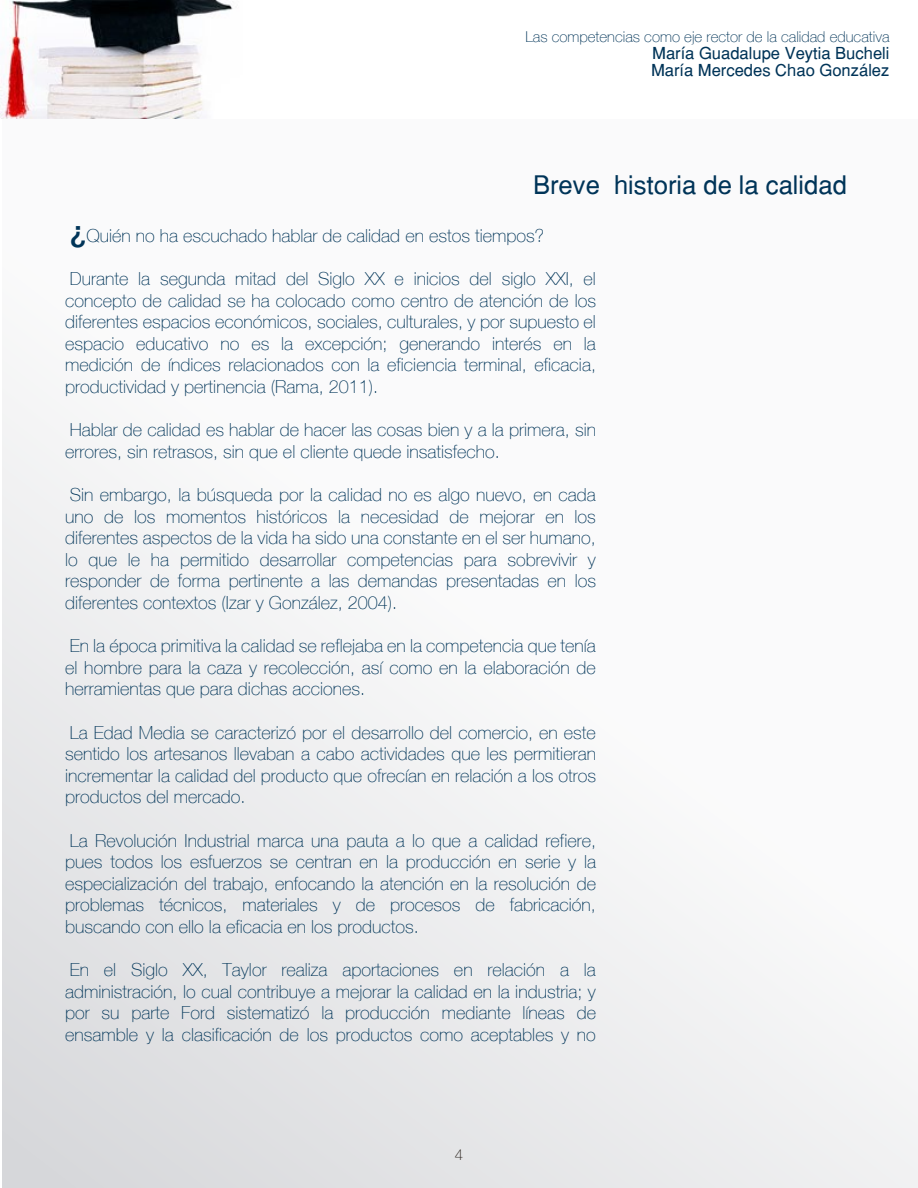
<style>
.page{position:relative;width:918px;height:1188px;background:#fff}
.page>*{position:absolute;margin:0;border:0;box-sizing:border-box;transform-origin:0 0}
.t1{font:25.5px "Helvetica";color:#003458}
.t2{font:100 18px/21.6px "Helve Nue";color:#003458;text-align:justify}
.t3{font:16.5px/16.5px "Helvetica";color:#003458}
.t4{font:100 15px "Helve Nue";color:#003458}
.t5{font:100 15px "Helve Nue";color:#1f1813}
.s1{font-family:"Helvetica 65";font-weight:500;font-size:30px}
</style>
<div class="page">
<div style="left:2px;top:2px;width:916px;height:1186px;background:linear-gradient(to bottom,#fff,#e7e7e9)"></div>
<img style="left:0;top:0;width:918px;height:118px">
<p class="t4" style="left:525px;top:27px;width:366px">Las competencias como eje rector de la calidad educativa</p>
<p class="t3" style="left:651px;top:45px;width:240px">María Guadalupe Veytia Bucheli<br>María Mercedes Chao González</p>
<h1 class="t1" style="left:533px;top:169px;width:315px">Breve historia de la calidad</h1>
<p class="t2" style="left:70px;top:224px;width:476px"><span class="s1">¿</span>Quién no ha escuchado hablar de calidad en estos tiempos?</p>
<p class="t2" style="left:65px;top:267px;width:532px">Durante la segunda mitad del Siglo XX e inicios del siglo XXI, el concepto de calidad se ha colocado como centro de atención de los diferentes espacios económicos, sociales, culturales, y por supuesto el espacio educativo no es la excepción; generando interés en la medición de índices relacionados con la eficiencia terminal, eficacia, productividad y pertinencia (Rama, 2011).</p>
<p class="t2" style="left:65px;top:419px;width:532px">Hablar de calidad es hablar de hacer las cosas bien y a la primera, sin errores, sin retrasos, sin que el cliente quede insatisfecho.</p>
<p class="t2" style="left:65px;top:483px;width:532px">Sin embargo, la búsqueda por la calidad no es algo nuevo, en cada uno de los momentos históricos la necesidad de mejorar en los diferentes aspectos de la vida ha sido una constante en el ser humano, lo que le ha permitido desarrollar competencias para sobrevivir y responder de forma pertinente a las demandas presentadas en los diferentes contextos (Izar y González, 2004).</p>
<p class="t2" style="left:65px;top:635px;width:532px">En la época primitiva la calidad se reflejaba en la competencia que tenía el hombre para la caza y recolección, así como en la elaboración de herramientas que para dichas acciones.</p>
<p class="t2" style="left:65px;top:721px;width:532px">La Edad Media se caracterizó por el desarrollo del comercio, en este sentido los artesanos llevaban a cabo actividades que les permitieran incrementar la calidad del producto que ofrecían en relación a los otros productos del mercado.</p>
<p class="t2" style="left:65px;top:829px;width:532px">La Revolución Industrial marca una pauta a lo que a calidad refiere, pues todos los esfuerzos se centran en la producción en serie y la especialización del trabajo, enfocando la atención en la resolución de problemas técnicos, materiales y de procesos de fabricación, buscando con ello la eficacia en los productos.</p>
<p class="t2" style="left:65px;top:959px;width:532px">En el Siglo XX, Taylor realiza aportaciones en relación a la administración, lo cual contribuye a mejorar la calidad en la industria; y por su parte Ford sistematizó la producción mediante líneas de ensamble y la clasificación de los productos como aceptables y no</p>
<p class="t5" style="left:455px;top:1146px;width:10px">4</p>
</div>
